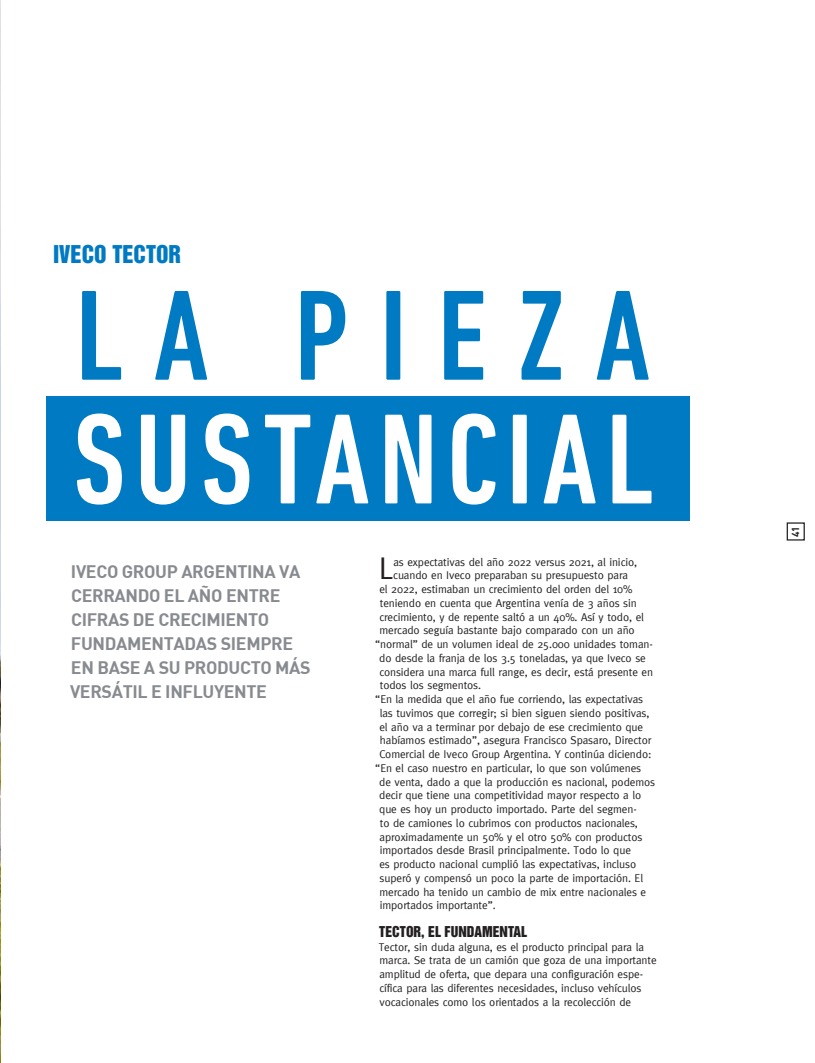
<style>
.page{position:relative;width:815px;height:1063px;background:#fff}
.page>*{position:absolute;margin:0;border:0;box-sizing:border-box;transform-origin:0 0}
.t1{font:500 condensed 130.5px "DIN Next LT Pro";letter-spacing:.065em;color:#fff}
.t2{font:500 condensed 130.5px "DIN Next LT Pro";letter-spacing:.23em;color:#007ac2}
.t3{font:31.25px "Meta";color:#231f20}
.t4{font:22.5px "Helvetica Inserat";color:#007ac2}
.t5{font:700 17.75px/24px "DIN";letter-spacing:-.02em;color:#878a8f}
.t6{font:13.75px "Helvetica Inserat";color:#231f20}
.t7{font:11.25px/13.8px "Meta";letter-spacing:-.01em;color:#231f20}
.t8{font:700 10px "DIN";color:#231f20}
</style>
<div class="page">
<div style="left:46px;top:397px;width:643px;height:124px;background:#007ac2"></div>
<img style="left:0;top:0;width:1px;height:1063px">
<div style="left:787px;top:522px;width:18px;height:19px;border:1px solid #231f20"></div>
<h3 class="t4" style="left:53px;top:241px;width:130px">IVECO TECTOR</h3>
<h1 class="t2" style="left:75px;top:262px;width:577px">LA PIEZA</h1>
<h1 class="t1" style="left:73px;top:386px;width:583px">SUSTANCIAL</h1>
<h3 class="t5" style="left:70px;top:558px;width:242px">IVECO GROUP ARGENTINA VA<br>CERRANDO EL AÑO ENTRE<br>CIFRAS DE CRECIMIENTO<br>FUNDAMENTADAS SIEMPRE<br>EN BASE A SU PRODUCTO MÁS<br>VERSÁTIL E INFLUYENTE</h3>
<h2 class="t3" style="left:379px;top:550px;width:16px">L</h2>
<p class="t7" style="left:393px;top:555px;width:245px">as expectativas del año 2022 versus 2021, al inicio,</p>
<p class="t7" style="left:393px;top:568px;width:236px">cuando en Iveco preparaban su presupuesto para</p>
<p class="t7" style="left:379px;top:582px;width:255px">el 2022, estimaban un crecimiento del orden del 10%</p>
<p class="t7" style="left:380px;top:596px;width:259px">teniendo en cuenta que Argentina venía de 3 años sin</p>
<p class="t7" style="left:379px;top:610px;width:266px">crecimiento, y de repente saltó a un 40%. Así y todo, el</p>
<p class="t7" style="left:380px;top:623px;width:257px">mercado seguía bastante bajo comparado con un año</p>
<p class="t7" style="left:375px;top:637px;width:279px">“normal” de un volumen ideal de 25.000 unidades toman-</p>
<p class="t7" style="left:379px;top:651px;width:268px">do desde la franja de los 3.5 toneladas, ya que Iveco se</p>
<p class="t7" style="left:379px;top:665px;width:275px">considera una marca full range, es decir, está presente en</p>
<p class="t7" style="left:380px;top:678px;width:103px">todos los segmentos.</p>
<p class="t7" style="left:375px;top:692px;width:269px">“En la medida que el año fue corriendo, las expectativas</p>
<p class="t7" style="left:380px;top:706px;width:271px">las tuvimos que corregir; si bien siguen siendo positivas,</p>
<p class="t7" style="left:379px;top:720px;width:265px">el año va a terminar por debajo de ese crecimiento que</p>
<p class="t7" style="left:380px;top:733px;width:273px">habíamos estimado”, asegura Francisco Spasaro, Director</p>
<p class="t7" style="left:379px;top:747px;width:274px">Comercial de Iveco Group Argentina. Y continúa diciendo:</p>
<p class="t7" style="left:375px;top:761px;width:267px">“En el caso nuestro en particular, lo que son volúmenes</p>
<p class="t7" style="left:379px;top:775px;width:277px">de venta, dado a que la producción es nacional, podemos</p>
<p class="t7" style="left:379px;top:788px;width:264px">decir que tiene una competitividad mayor respecto a lo</p>
<p class="t7" style="left:379px;top:802px;width:259px">que es hoy un producto importado. Parte del segmen-</p>
<p class="t7" style="left:380px;top:816px;width:260px">to de camiones lo cubrimos con productos nacionales,</p>
<p class="t7" style="left:379px;top:830px;width:264px">aproximadamente un 50% y el otro 50% con productos</p>
<p class="t7" style="left:380px;top:843px;width:253px">importados desde Brasil principalmente. Todo lo que</p>
<p class="t7" style="left:379px;top:857px;width:258px">es producto nacional cumplió las expectativas, incluso</p>
<p class="t7" style="left:380px;top:871px;width:265px">superó y compensó un poco la parte de importación. El</p>
<p class="t7" style="left:380px;top:885px;width:268px">mercado ha tenido un cambio de mix entre nacionales e</p>
<p class="t7" style="left:380px;top:898px;width:117px">importados importante”.</p>
<p class="t6" style="left:379px;top:923px;width:150px">TECTOR, EL FUNDAMENTAL</p>
<p class="t7" style="left:379px;top:940px;width:279px">Tector, sin duda alguna, es el producto principal para la marca. Se trata de un camión que goza de una importante amplitud de oferta, que depara una configuración espe&shy;cífica para las diferentes necesidades, incluso vehículos vocacionales como los orientados a la recolección de</p>
<p class="t8" style="left:789px;top:537px;width:12px;rotate:-90deg">41</p>
</div>
